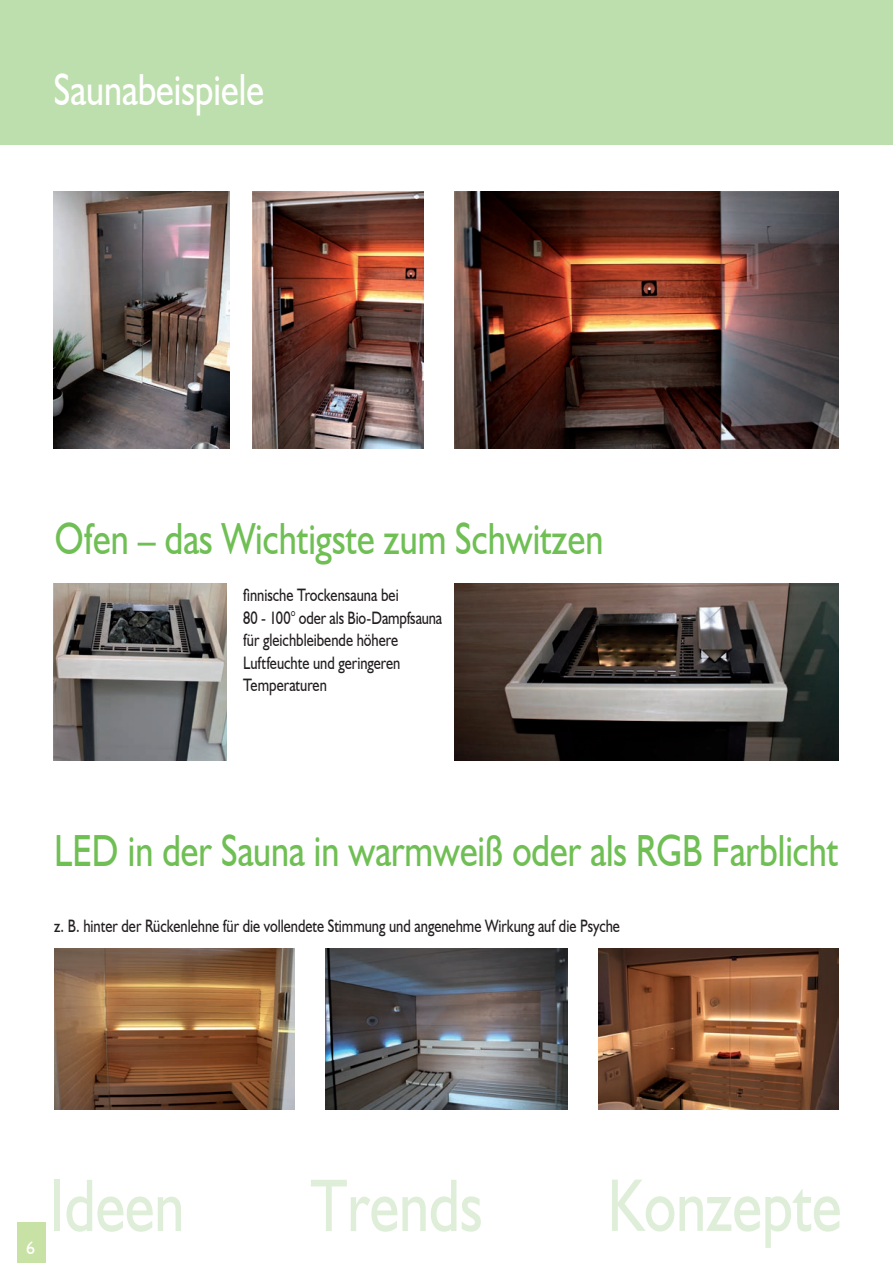
<style>
.page{position:relative;width:893px;height:1263px;background:#fff}
.page>*{position:absolute;margin:0;border:0;box-sizing:border-box;transform-origin:0 0}
.t1{font:75px "Humanist 521 BT";color:#dfeed8;scale:.8 1}
.t2{font:45px "Humanist 521 BT";color:#6fbf54;scale:.8 1}
.t3{font:45px "Humanist 521 BT";color:#fff;scale:.8 1}
.t4{font:18px/22.5px "Humanist 521 BT";color:#231f20;scale:.8 1}
.t5{font:18px "Humanist 521 BT";color:#fff}
</style>
<div class="page">
<div style="left:17px;top:1222px;width:28px;height:41px;background:#c8e1a4"></div>
<div style="left:0;top:0;width:893px;height:145px;background:#bddead"></div>
<img style="left:454px;top:192px;width:385px;height:256px">
<img style="left:253px;top:192px;width:171px;height:256px">
<img style="left:54px;top:949px;width:241px;height:160px">
<img style="left:326px;top:948px;width:241px;height:161px">
<img style="left:598px;top:949px;width:241px;height:160px">
<img style="left:454px;top:584px;width:385px;height:177px">
<img style="left:54px;top:584px;width:172px;height:177px">
<img style="left:54px;top:192px;width:175px;height:256px">
<h2 class="t3" style="left:54px;top:61px;width:264px">Saunabeispiele</h2>
<h2 class="t2" style="left:55px;top:511px;width:687px">Ofen – das Wichtigste zum Schwitzen</h2>
<p class="t4" style="left:243px;top:583px;width:250px">finnische Trockensauna bei<br>80 - 100° oder als Bio-Dampfsauna für gleichbleibende höhere<br>Luftfeuchte und geringeren<br>Temperaturen</p>
<h2 class="t2" style="left:54px;top:823px;width:982px">LED in der Sauna in warmweiß oder als RGB Farblicht</h2>
<p class="t4" style="left:54px;top:914px;width:709px">z. B. hinter der Rückenlehne für die vollendete Stimmung und angenehme Wirkung auf die Psyche</p>
<p class="t5" style="left:26px;top:1236px;width:11px">6</p>
<h1 class="t1" style="left:50px;top:1159px;width:170px">Ideen</h1>
<h1 class="t1" style="left:310px;top:1159px;width:217px">Trends</h1>
<h1 class="t1" style="left:607px;top:1159px;width:294px">Konzepte</h1>
</div>
